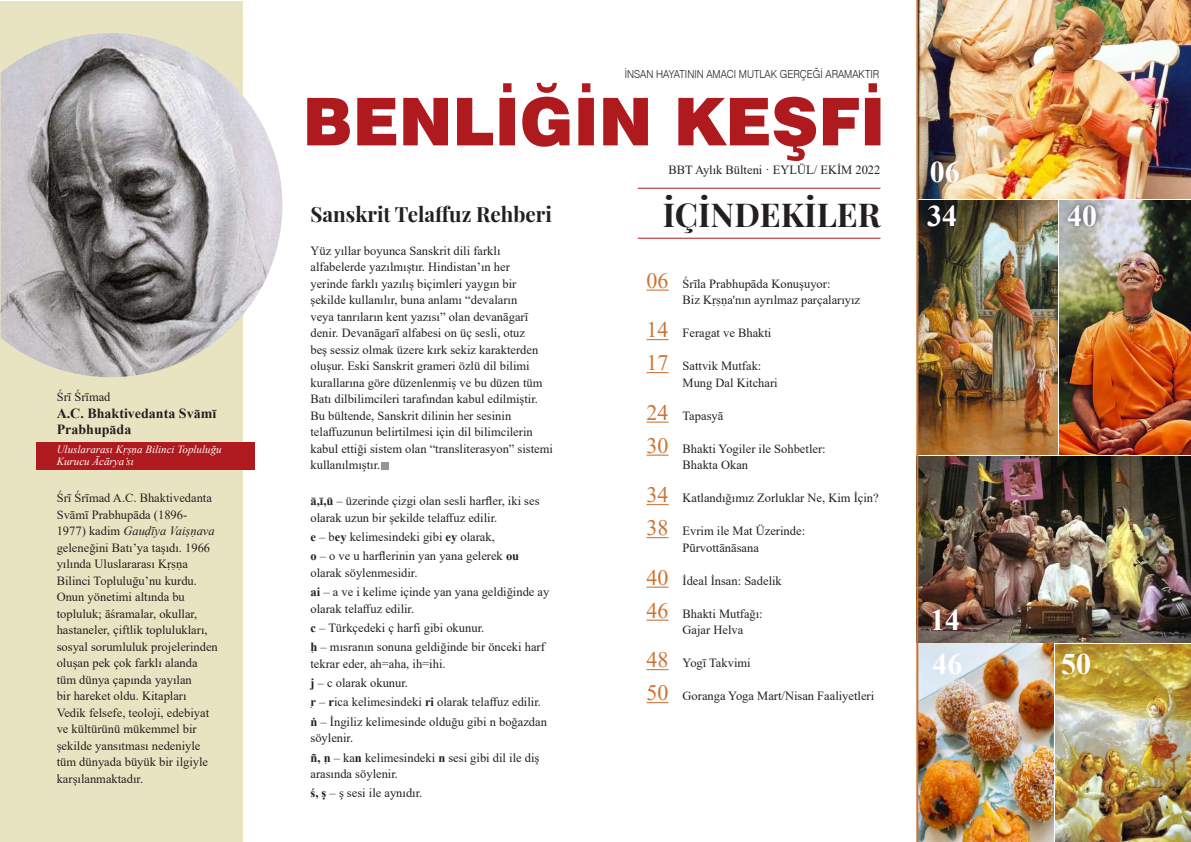
<style>
.page{position:relative;width:1191px;height:842px;background:#fff}
.page>*{position:absolute;margin:0;border:0;box-sizing:border-box;transform-origin:0 0}
.t1{font:900 66px "Swiss 721 BT";color:#ae1a1e}
.t2{font:700 33px "Playfair Display";color:#231f20}
.t3{font:700 30px/44.2px "Times New Roman";color:#fff}
.t4{font:700 21px "Playfair Display";color:#231f20}
.t5{font:700 14px/16.5px "Times New Roman";color:#231f20}
.t6{font:12.5px/16.5px "Times New Roman";color:#231f20}
.t7{font:italic 11px/12px "Times New Roman";color:#fff}
.t8{font:300 11px "Swiss 721 BT";color:#231f20;scale:.91 1}
.s1{font-style:italic}
.s2{font-weight:700}
.s3{font-size:22px;color:#cb7331}
</style>
<div class="page">
<img style="left:918px;top:643px;width:135px;height:199px">
<img style="left:918px;top:200px;width:139px;height:254px">
<img style="left:1059px;top:200px;width:132px;height:254px">
<img style="left:918px;top:456px;width:273px;height:186px">
<img style="left:918px;top:1px;width:273px;height:197px">
<div style="left:0;top:1px;width:242px;height:841px;background:#e8e4c2"></div>
<img style="left:1px;top:33px;width:281px;height:344px">
<div style="left:36px;top:442px;width:219px;height:27px;background:#ae1a1e"></div>
<hr style="left:638px;top:238px;width:242px;height:1px;background:#ae1a1e">
<hr style="left:638px;top:188px;width:242px;height:1px;background:#ae1a1e">
<div style="left:381px;top:462px;width:8px;height:8px;background:#939598"></div>
<svg style="left:646px;top:290px;width:22px;height:1px"></svg>
<svg style="left:646px;top:339px;width:22px;height:1px"></svg>
<svg style="left:646px;top:372px;width:22px;height:1px"></svg>
<svg style="left:646px;top:422px;width:22px;height:1px"></svg>
<svg style="left:646px;top:455px;width:22px;height:1px"></svg>
<svg style="left:646px;top:504px;width:22px;height:1px"></svg>
<svg style="left:646px;top:537px;width:22px;height:1px"></svg>
<svg style="left:646px;top:587px;width:22px;height:1px"></svg>
<svg style="left:646px;top:620px;width:22px;height:1px"></svg>
<svg style="left:646px;top:669px;width:22px;height:1px"></svg>
<svg style="left:646px;top:702px;width:22px;height:1px"></svg>
<hr style="left:916px;top:0;width:2px;height:842px;background:#cb7331">
<div style="left:922px;top:200px;width:39px;height:31px;background:#231f20;opacity:.75"></div>
<div style="left:1063px;top:200px;width:38px;height:31px;background:#231f20;opacity:.75"></div>
<div style="left:927px;top:604px;width:37px;height:31px;background:#231f20;opacity:.75"></div>
<img style="left:1056px;top:644px;width:135px;height:198px">
<p class="t6" style="left:57px;top:388px;width:55px">Śrī Śrīmad</p>
<p class="t5" style="left:57px;top:404px;width:161px">A.C. Bhaktivedanta Svāmī<br>Prabhupāda</p>
<p class="t7" style="left:57px;top:443px;width:166px">Uluslararası Kṛṣṇa Bilinci Topluluğu<br>Kurucu Ācārya’sı</p>
<p class="t6" style="left:57px;top:489px;width:163px">Śrī Śrīmad A.C. Bhaktivedanta<br>Svāmī Prabhupāda (1896-<br>1977) kadim <span class="s1">Gauḍīya Vaiṣṇava </span>geleneğini Batı’ya taşıdı. 1966 yılında Uluslararası Kṛṣṇa<br>Bilinci Topluluğu’nu kurdu.<br>Onun yönetimi altında bu topluluk; āśramalar, okullar, hastaneler, çiftlik toplulukları, sosyal sorumluluk projelerinden oluşan pek çok farklı alanda tüm dünya çapında yayılan<br>bir hareket oldu. Kitapları<br>Vedik felsefe, teoloji, edebiyat ve kültürünü mükemmel bir şekilde yansıtması nedeniyle tüm dünyada büyük bir ilgiyle karşılanmaktadır.</p>
<p class="t8" style="left:625px;top:68px;width:281px">İNSAN HAYATININ AMACI MUTLAK GERÇEĞİ ARAMAKTIR</p>
<h1 class="t1" style="left:303px;top:82px;width:584px">BENLİĞİN KEŞFİ</h1>
<p class="t6" style="left:668px;top:161px;width:213px">BBT Aylık Bülteni · EYLÜL/ EKİM 2022</p>
<h3 class="t4" style="left:310px;top:201px;width:243px">Sanskrit Telaffuz Rehberi</h3>
<h2 class="t2" style="left:663px;top:194px;width:219px">İÇİNDEKİLER</h2>
<p class="t6" style="left:310px;top:242px;width:244px">Yüz yıllar boyunca Sanskrit dili farklı alfabelerde yazılmıştır. Hindistan’ın her<br>yerinde farklı yazılış biçimleri yaygın bir<br>ş ekilde kullanılır, buna anlamı “devaların<br>veya tanrıların kent yazısı” olan devanāgarī denir. Devanāgarī alfabesi on üç sesli, otuz<br>beş sessiz olmak üzere kırk sekiz karakterden oluşur. Eski Sanskrit grameri özlü dil bilimi kurallarına göre düzenlenmiş ve bu düzen tüm Batı dilbilimcileri tarafından kabul edilmiştir.<br>Bu bültende, Sanskrit dilinin her sesinin telaffuzunun belirtilmesi için dil bilimcilerin kabul ettiği sistem olan “transliterasyon” sistemi kullanılmıştır.</p>
<p class="t6" style="left:310px;top:492px;width:230px"><span class="s2">ā,ī,ū</span> – üzerinde çizgi olan sesli harfler, iki ses olarak uzun bir ş ekilde telaffuz edilir.</p>
<p class="t6" style="left:310px;top:527px;width:210px;line-height:19.3px"><span class="s2">e</span> – b<span class="s2">ey</span> kelimesindeki gibi <span class="s2">ey</span> olarak,<br><span class="s2">o</span> – o ve u harflerinin yan yana gelerek <span class="s2">ou</span></p>
<p class="t6" style="left:310px;top:562px;width:240px;line-height:19.3px">olarak söylenmesidir.<br><span class="s2">ai</span> – a ve i kelime içinde yan yana geldiğinde ay</p>
<p class="t6" style="left:310px;top:598px;width:236px;line-height:19.3px">olarak telaffuz edilir.<br><span class="s2">c</span> – Türkçedeki ç harfi gibi okunur.<br><span class="s2">h</span>̣– mısranın sonuna geldiğinde bir önceki harf</p>
<p class="t6" style="left:310px;top:653px;width:238px;line-height:19.3px">tekrar eder, ah=aha, ih=ihi.<br><span class="s2">j</span> – c olarak okunur.<br><span class="s2">r</span>̣– <span class="s2">r</span>ica kelimesindeki <span class="s2">ri</span> olarak telaffuz edilir. <span class="s2">ṅ</span> – İngiliz kelimesinde olduğu gibi n boğazdan</p>
<p class="t6" style="left:310px;top:728px;width:227px;line-height:19.3px">söylenir.<br><span class="s2">ñ, n</span>̣– ka<span class="s2">n</span> kelimesindeki <span class="s2">n</span> sesi gibi dil ile diş</p>
<p class="t6" style="left:310px;top:764px;width:113px;line-height:19.3px">arasında söylenir.<br><span class="s2">ś, ṣ</span> – ş sesi ile aynıdır.</p>
<p class="t6" style="left:682px;top:275px;width:179px;text-indent:-36px"><span class="s3">06</span> Śrīla Prabhupāda Konuşuyor:<br>Biz Kṛṣṇa'nın ayrılmaz parçalarıyız</p>
<p class="t6" style="left:646px;top:324px;width:126px"><span class="s3">14</span> Feragat ve Bhakti</p>
<p class="t6" style="left:682px;top:357px;width:97px;text-indent:-36px"><span class="s3">17</span> Sattvik Mutfak:<br>Mung Dal Kitchari</p>
<p class="t6" style="left:646px;top:407px;width:78px"><span class="s3">24</span> Tapasyā</p>
<p class="t6" style="left:682px;top:440px;width:145px;text-indent:-36px"><span class="s3">30</span> Bhakti Yogiler ile Sohbetler:<br>Bhakta Okan</p>
<p class="t6" style="left:646px;top:489px;width:234px"><span class="s3">34</span> Katlandığımız Zorluklar Ne, Kim İçin?</p>
<p class="t6" style="left:682px;top:522px;width:124px;text-indent:-36px"><span class="s3">38</span> Evrim ile Mat Üzerinde:<br>Pūrvottānāsana</p>
<p class="t6" style="left:646px;top:572px;width:137px"><span class="s3">40</span> İdeal İnsan: Sadelik</p>
<p class="t6" style="left:682px;top:605px;width:82px;text-indent:-36px"><span class="s3">46</span> Bhakti Mutfağı:<br>Gajar Helva</p>
<p class="t6" style="left:646px;top:654px;width:106px"><span class="s3">48</span> Yogī Takvimi</p>
<p class="t6" style="left:646px;top:687px;width:229px"><span class="s3">50</span> Goranga Yoga Mart/Nisan Faaliyetleri</p>
<h3 class="t3" style="left:930px;top:149px;width:31px">06</h3>
<h3 class="t3" style="left:927px;top:192px;width:31px">34</h3>
<h3 class="t3" style="left:1067px;top:192px;width:31px">40</h3>
<h3 class="t3" style="left:930px;top:597px;width:34px">14<br>46</h3>
<h3 class="t3" style="left:1061px;top:641px;width:31px">50</h3>
</div>
